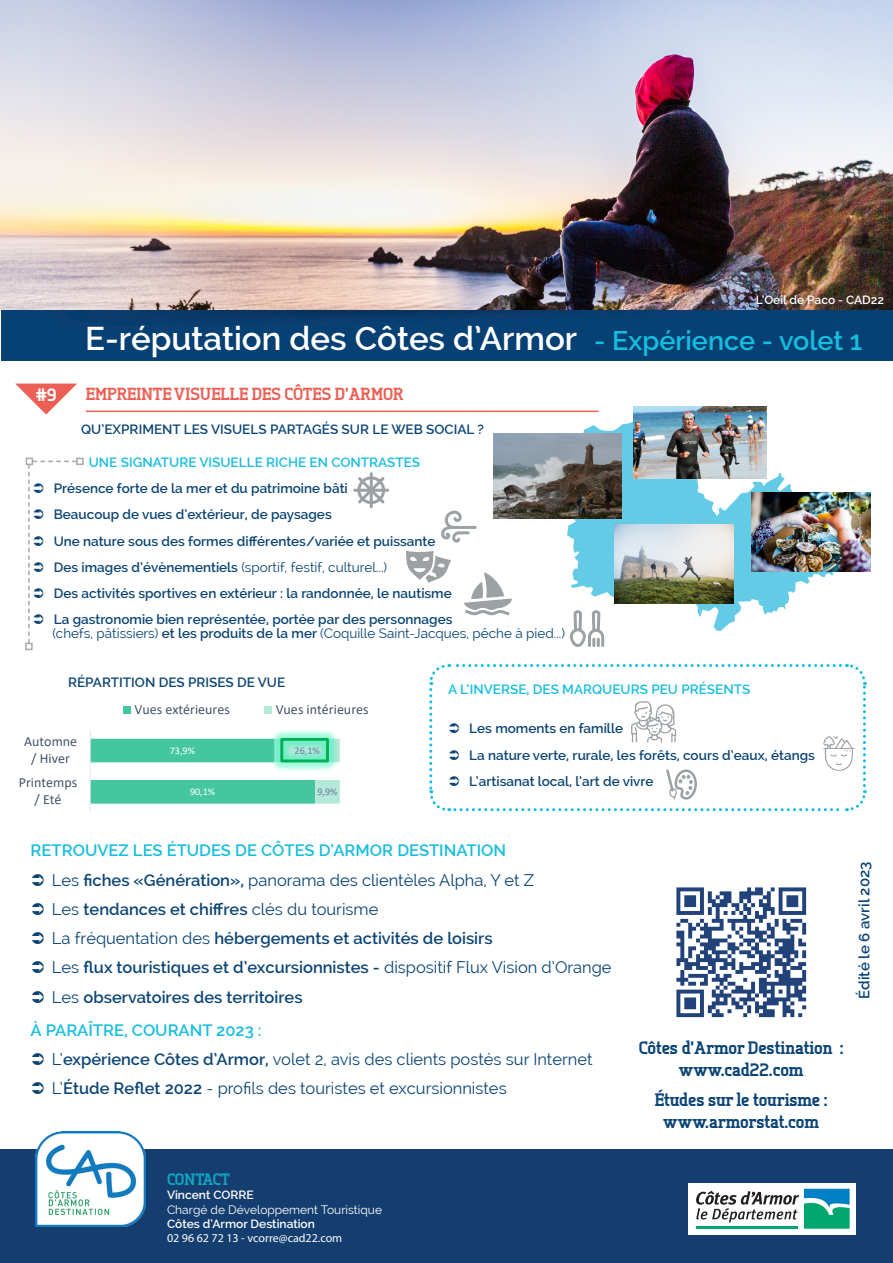
<style>
.page{position:relative;width:893px;height:1263px;background:#fff}
.page>*{position:absolute;margin:0;border:0;box-sizing:border-box;transform-origin:0 0}
.t1{font:600 33px "Raleway";color:#fff}
.t2{font:800 18px "Tertre";color:#0c4575}
.t3{font:800 18px "Tertre";color:#fff}
.t4{font:800 17.55px "Tertre";color:#ed5f55}
.t5{font:600 16.5px "Raleway";color:#0c4575}
.t6{font:16.5px "Raleway";color:#0c4575}
.t7{font:600 16.5px "Raleway";color:#16bddf}
.t8{font:800 16.5px "Tertre";letter-spacing:-.01em;color:#13a3c0}
.t9{font:600 15px "Raleway";color:#0c4575}
.t10{font:13.95px/17.1px "Calibri";color:#445469;text-align:center}
.t11{font:600 13.5px/13.5px "Raleway";color:#0c4575}
.t12{font:600 13.5px "Raleway";color:#16bddf}
.t13{font:13.5px "Raleway";color:#0c4575}
.t14{font:12px/14.4px "Raleway";color:#fff}
.t15{font:600 12px "Raleway";color:#fff}
.t16{font:12px "Myriad Pro";color:#fff}
.t17{font:10.2px "Calibri";color:#fff}
.t18{font:10.2px "Calibri";color:#667d9c}
.s1{font-size:27px;color:#16bddf}
.s2{font-weight:600}
.s3{font-weight:400}
</style>
<div class="page">
<svg style="left:561px;top:418px;width:283px;height:213px"></svg>
<div style="left:0;top:1149px;width:893px;height:114px;background:#153e70"></div>
<img style="left:35px;top:1131px;width:110px;height:95px">
<div style="left:688px;top:1183px;width:167px;height:52px;background:#fff"></div>
<svg style="left:696px;top:1189px;width:154px;height:40px"></svg>
<div style="left:1px;top:310px;width:892px;height:50px;background:#074073"></div>
<img style="left:0;top:1px;width:893px;height:309px">
<img style="left:676px;top:887px;width:130px;height:130px">
<svg style="left:15px;top:384px;width:62px;height:30px"></svg>
<hr style="left:86px;top:411px;width:512px;height:1px;background:#ed5f55">
<img style="left:614px;top:524px;width:119px;height:80px">
<img style="left:633px;top:406px;width:133px;height:73px">
<img style="left:493px;top:434px;width:128px;height:85px">
<svg style="left:91px;top:739px;width:249px;height:65px"></svg>
<hr style="left:90px;top:730px;width:1px;height:82px;background:#e0e5eb">
<div style="left:123px;top:706px;width:8px;height:8px;background:#44c69e"></div>
<div style="left:264px;top:706px;width:8px;height:8px;background:#b4e8d8"></div>
<img style="left:269px;top:730px;width:71px;height:44px">
<div style="left:280px;top:738px;width:49px;height:24px;border:3px solid #00b050"></div>
<img style="left:751px;top:493px;width:119px;height:79px">
<svg style="left:570px;top:610px;width:34px;height:37px"></svg>
<div style="left:76px;top:458px;width:8px;height:7px;border:2px solid #a8aaab"></div>
<div style="left:26px;top:458px;width:7px;height:7px;border:2px solid #a8aaab"></div>
<div style="left:25px;top:643px;width:8px;height:7px;border:2px solid #a8aaab"></div>
<svg style="left:441px;top:511px;width:36px;height:32px"></svg>
<hr style="left:370px;top:472px;width:3px;height:36px;background:#9ca1a4;border-radius:2px">
<hr style="left:353px;top:489px;width:36px;height:3px;background:#9ca1a4;border-radius:2px">
<svg style="left:357px;top:476px;width:28px;height:28px"></svg>
<svg style="left:406px;top:551px;width:45px;height:32px"></svg>
<svg style="left:464px;top:572px;width:48px;height:43px"></svg>
<svg style="left:28px;top:461px;width:49px;height:182px"></svg>
<svg style="left:429px;top:664px;width:438px;height:148px"></svg>
<p class="t15" style="left:756px;top:292px;width:130px">L’Oeil de Paco - CAD22</p>
<p class="t1" style="left:85px;top:319px;width:779px">E-réputation des Côtes d’Armor <span class="s1">- Expérience - volet 1</span></p>
<p class="t3" style="left:36px;top:383px;width:22px">#9</p>
<p class="t4" style="left:86px;top:383px;width:319px">EMPREINTE VISUELLE DES CÔTES D’ARMOR</p>
<p class="t11" style="left:81px;top:423px;width:404px">QU’EXPRIMENT LES VISUELS PARTAGÉS SUR LE WEB SOCIAL ?</p>
<p class="t12" style="left:89px;top:454px;width:333px">UNE SIGNATURE VISUELLE RICHE EN CONTRASTES</p>
<p class="t11" style="left:54px;top:482px;width:296px">Présence forte de la mer et du patrimoine bâti</p>
<p class="t11" style="left:54px;top:508px;width:279px">Beaucoup de vues d’extérieur, de paysages</p>
<p class="t11" style="left:54px;top:534px;width:383px">Une nature sous des formes différentes/variée et puissante</p>
<p class="t13" style="left:54px;top:559px;width:335px"><span class="s2">Des images d’évènementiels</span> (sportif, festif, culturel...)</p>
<p class="t11" style="left:54px;top:587px;width:400px">Des activités sportives en extérieur : la randonnée, le nautisme</p>
<p class="t11" style="left:52px;top:613px;width:514px">La gastronomie bien représentée, portée par des personnages<br><span class="s3">(chefs, pâtissiers)</span> et les produits de la mer <span class="s3">(Coquille Saint-Jacques, pêche à pied...)</span></p>
<p class="t11" style="left:68px;top:675px;width:219px">RÉPARTITION DES PRISES DE VUE</p>
<p class="t10" style="left:24px;top:732px;width:55px">Automne / Hiver</p>
<p class="t10" style="left:19px;top:774px;width:60px">Printemps / Eté</p>
<p class="t10" style="left:134px;top:701px;width:97px">Vues extérieures</p>
<p class="t10" style="left:276px;top:701px;width:94px">Vues intérieures</p>
<p class="t17" style="left:170px;top:743px;width:27px">73,9%</p>
<p class="t17" style="left:190px;top:785px;width:27px">90,1%</p>
<p class="t18" style="left:295px;top:743px;width:27px">26,1%</p>
<p class="t18" style="left:317px;top:785px;width:22px">9,9%</p>
<p class="t12" style="left:448px;top:681px;width:304px">A L’INVERSE, DES MARQUEURS PEU PRÉSENTS</p>
<p class="t11" style="left:469px;top:722px;width:155px">Les moments en famille</p>
<p class="t11" style="left:469px;top:748px;width:347px">La nature verte, rurale, les forêts, cours d’eaux, étangs</p>
<p class="t11" style="left:469px;top:774px;width:186px">L’artisanat local, l’art de vivre</p>
<p class="t7" style="left:31px;top:841px;width:477px">RETROUVEZ LES ÉTUDES DE CÔTES D’ARMOR DESTINATION</p>
<p class="t6" style="left:52px;top:870px;width:484px">Les <span class="s2">fiches «Génération»,</span> panorama des clientèles Alpha, Y et Z</p>
<p class="t5" style="left:52px;top:900px;width:328px"><span class="s3">Les</span> tendances et chiffres <span class="s3">clés du tourisme</span></p>
<p class="t5" style="left:52px;top:929px;width:442px"><span class="s3">La fréquentation des</span> hébergements et activités de loisirs</p>
<p class="t5" style="left:52px;top:958px;width:561px"><span class="s3">Les</span> flux touristiques et d’excursionnistes - <span class="s3">dispositif Flux Vision d’Orange</span></p>
<p class="t5" style="left:52px;top:987px;width:252px"><span class="s3">Les</span> observatoires des territoires</p>
<p class="t7" style="left:31px;top:1020px;width:233px">À PARAÎTRE, COURANT 2023 :</p>
<p class="t6" style="left:52px;top:1049px;width:542px">L’<span class="s2">expérience Côtes d’Armor,</span> volet 2, avis des clients postés sur Internet</p>
<p class="t6" style="left:52px;top:1079px;width:456px">L’<span class="s2">Étude Reflet 2022</span> - profils des touristes et excursionnistes</p>
<p class="t9" style="left:856px;top:999px;width:139px;rotate:-90deg">Édité le 6 avril 2023</p>
<p class="t2" style="left:639px;top:1037px;width:206px">Côtes d’Armor Destination :</p>
<p class="t2" style="left:679px;top:1058px;width:126px">www.cad22.com</p>
<p class="t2" style="left:655px;top:1088px;width:174px">Études sur le tourisme :</p>
<p class="t2" style="left:663px;top:1110px;width:157px">www.armorstat.com</p>
<p class="t8" style="left:167px;top:1168px;width:65px">CONTACT</p>
<p class="t15" style="left:167px;top:1188px;width:88px">Vincent CORRE</p>
<p class="t14" style="left:167px;top:1202px;width:217px">Chargé de Développement Touristique<br><span class="s2">Côtes d’Armor Destination</span></p>
<p class="t16" style="left:167px;top:1231px;width:177px">02 96 62 72 13 - vcorre@cad22.com</p>
</div>
